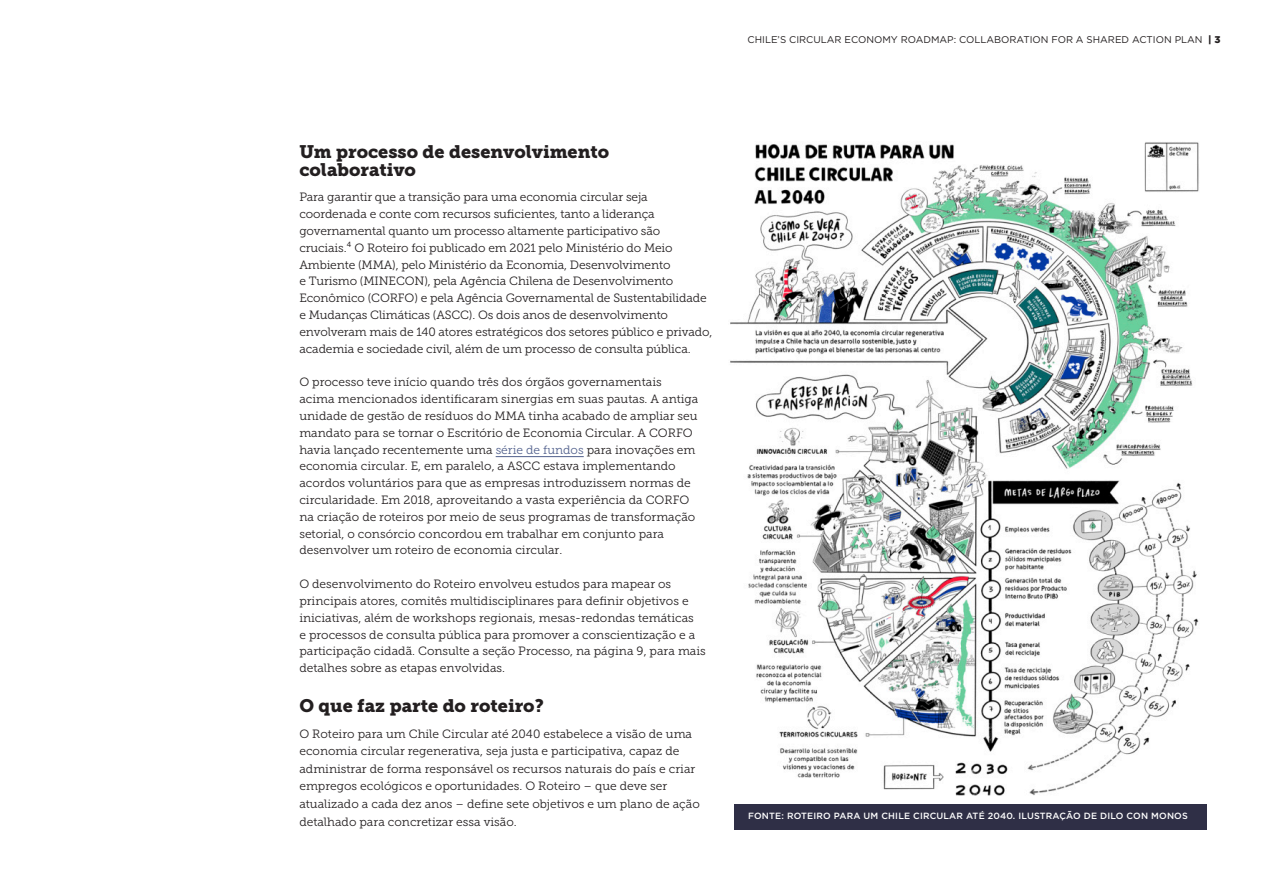
<style>
.page{position:relative;width:1263px;height:893px;background:#fff}
.page>*{position:absolute;margin:0;border:0;box-sizing:border-box;transform-origin:0 0}
.Subtitle{font:18px/18px "Museo Slab 900";color:#231f20}
.Body{font:12px/16.8px "Museo Slab 300";color:#231f20}
.t1{font:9.75px "Gotham";color:#231f20}
.PHOTO_CAPTION{font:500 9px "Gotham";letter-spacing:.02em;color:#fff}
.s1{font-weight:900}
.s2{color:#51608c}
</style>
<div class="page">
<hr style="left:496px;top:456px;width:88px;height:1px;background:#51608c">
<div style="left:734px;top:804px;width:472px;height:25px;background:#2f2f46"></div>
<img style="left:730px;top:142px;width:469px;height:654px">
<p class="t1" style="left:748px;top:33px;width:474px">CHILE’S CIRCULAR ECONOMY ROADMAP: COLLABORATION FOR A SHARED ACTION PLAN <span class="s1">| 3</span></p>
<p class="Subtitle" style="left:299px;top:143px;width:311px">Um processo de desenvolvimento colaborativo</p>
<p class="Body" style="left:299px;top:189px;width:414px">Para garantir que a transição para uma economia circular seja coordenada e conte com recursos suficientes, tanto a liderança governamental quanto um processo altamente participativo são cruciais.⁴ O Roteiro foi publicado em 2021 pelo Ministério do Meio Ambiente (MMA), pelo Ministério da Economia, Desenvolvimento<br>e Turismo (MINECON), pela Agência Chilena de Desenvolvimento Econômico (CORFO) e pela Agência Governamental de Sustentabilidade e Mudanças Climáticas (ASCC). Os dois anos de desenvolvimento envolveram mais de 140 atores estratégicos dos setores público e privado, academia e sociedade civil, além de um processo de consulta pública.</p>
<p class="Body" style="left:299px;top:374px;width:401px">O processo teve início quando três dos órgãos governamentais acima mencionados identificaram sinergias em suas pautas. A antiga unidade de gestão de resíduos do MMA tinha acabado de ampliar seu mandato para se tornar o Escritório de Economia Circular. A CORFO havia lançado recentemente uma <span class="s2">série de fundos</span> para inovações em economia circular. E, em paralelo, a ASCC estava implementando acordos voluntários para que as empresas introduzissem normas de circularidade. Em 2018, aproveitando a vasta experiência da CORFO na criação de roteiros por meio de seus programas de transformação setorial, o consórcio concordou em trabalhar em conjunto para desenvolver um roteiro de economia circular.</p>
<p class="Body" style="left:299px;top:576px;width:408px">O desenvolvimento do Roteiro envolveu estudos para mapear os principais atores, comitês multidisciplinares para definir objetivos e iniciativas, além de workshops regionais, mesas-redondas temáticas<br>e processos de consulta pública para promover a conscientização e a participação cidadã. Consulte a seção Processo, na página 9, para mais detalhes sobre as etapas envolvidas.</p>
<p class="Subtitle" style="left:299px;top:696px;width:246px">O que faz parte do roteiro?</p>
<p class="Body" style="left:299px;top:725px;width:402px;line-height:17.7px">O Roteiro para um Chile Circular até 2040 estabelece a visão de uma economia circular regenerativa, seja justa e participativa, capaz de administrar de forma responsável os recursos naturais do país e criar empregos ecológicos e oportunidades. O Roteiro – que deve ser atualizado a cada dez anos – define sete objetivos e um plano de ação detalhado para concretizar essa visão.</p>
<p class="PHOTO_CAPTION" style="left:748px;top:810px;width:441px">FONTE: ROTEIRO PARA UM CHILE CIRCULAR ATÉ 2040. ILUSTRAÇÃO DE DILO CON MONOS</p>
</div>
